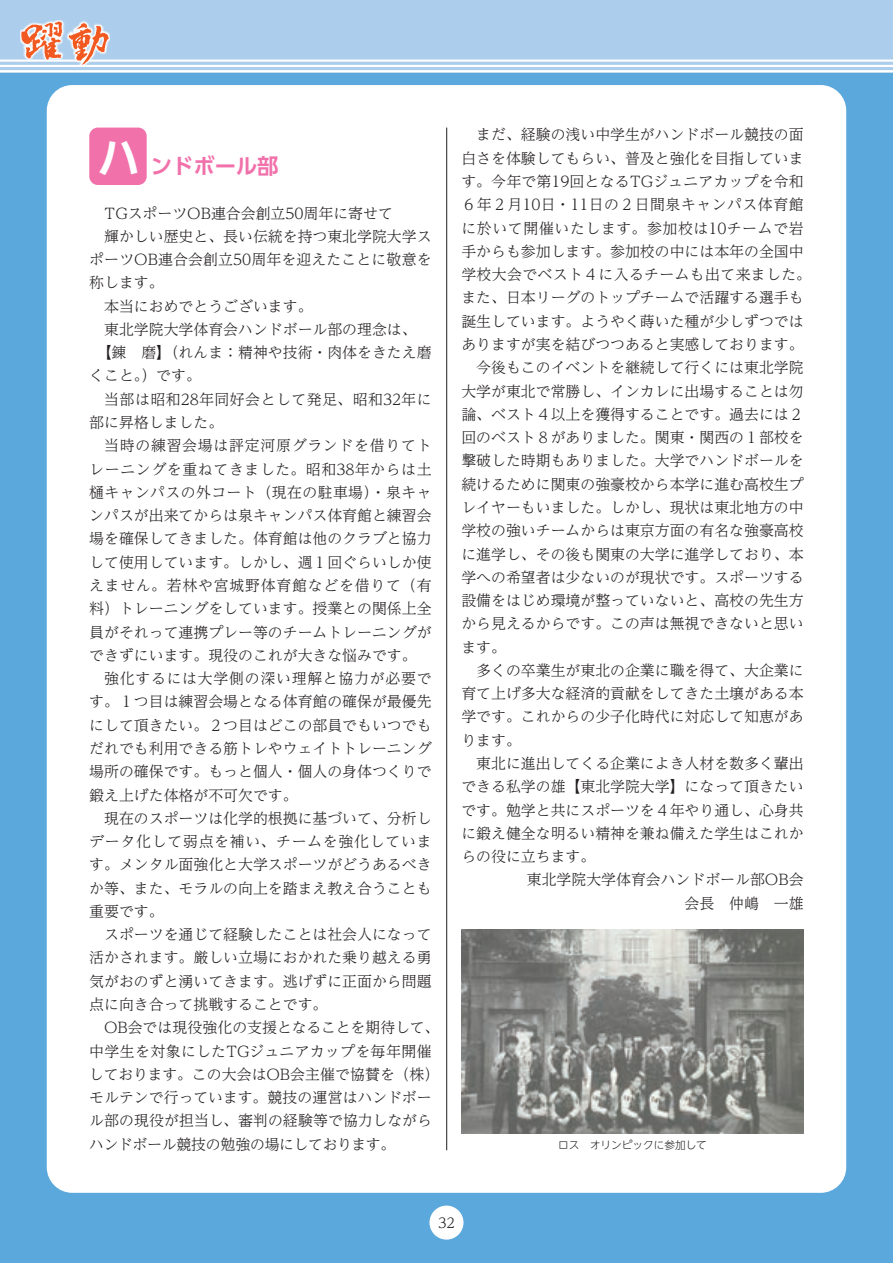
<style>
.page{position:relative;width:893px;height:1263px;background:#5ba8dc}
.page>*{position:absolute;margin:0;border:0;box-sizing:border-box;transform-origin:0 0}
.t1{font:700 21.3px "UD Shin Go Pro De";color:#f171ab}
.t2{font:300 14.85px "UD Reimin Pro";color:#231f20}
.t3{font:300 14.85px "UD Reimin Pro";letter-spacing:.025em;color:#231f20}
.t4{font:300 14.85px "UD Reimin Pro";letter-spacing:.05em;color:#231f20}
.t5{font:300 14.85px "UD Reimin Pro";letter-spacing:.035em;color:#231f20}
.t6{font:300 14.85px "UD Reimin Pro";letter-spacing:.045em;color:#231f20}
.t7{font:300 14.85px "UD Reimin Pro";letter-spacing:.055em;color:#231f20}
.t8{font:300 14.85px "UD Reimin Pro";letter-spacing:-.02em;color:#231f20}
.t9{font:300 13.8px "UD Reimin Pro";color:#231f20}
.t10{font:300 10.65px "UD Shin Go NT Pro";color:#231f20}
.s1{font-size:42.45px;color:#fff}
</style>
<div class="page">
<div style="left:0;top:0;width:893px;height:72px;background:#accdeb"></div>
<hr style="left:0;top:60px;width:893px;height:2px;background:#fff">
<hr style="left:0;top:65px;width:893px;height:2px;background:#fff">
<hr style="left:0;top:70px;width:893px;height:2px;background:#fff">
<svg style="left:20px;top:20px;width:90px;height:45px"></svg>
<img style="left:21px;top:21px;width:87px;height:44px">
<div style="left:47px;top:85px;width:799px;height:1108px;background:#fff;border-radius:26px"></div>
<div style="left:429px;top:1205px;width:34px;height:34px;background:#fff;border-radius:50%"></div>
<hr style="left:446px;top:128px;width:1px;height:1022px;background:#231f20">
<div style="left:89px;top:128px;width:58px;height:57px;background:#f171ab;border-radius:9px"></div>
<img style="left:461px;top:929px;width:343px;height:204px">
<h1 class="t1" style="left:98px;top:148px;width:182px"><span class="s1">ハ</span>ンドボール部</h1>
<p class="t2" style="left:104px;top:201px;width:290px">TGスポーツOB連合会創立50周年に寄せて</p>
<p class="t2" style="left:104px;top:224px;width:329px">輝かしい歴史と、長い伝統を持つ東北学院大学ス</p>
<p class="t2" style="left:89px;top:247px;width:344px">ポーツOB連合会創立50周年を迎えたことに敬意を</p>
<p class="t2" style="left:89px;top:271px;width:76px">称します。</p>
<p class="t2" style="left:104px;top:294px;width:210px">本当におめでとうございます。</p>
<p class="t2" style="left:104px;top:317px;width:314px">東北学院大学体育会ハンドボール部の理念は、</p>
<p class="t2" style="left:97px;top:340px;width:336px">【錬　磨】（れんま：精神や技術・肉体をきたえ磨</p>
<p class="t2" style="left:89px;top:364px;width:113px">くこと。）です。</p>
<p class="t5" style="left:104px;top:387px;width:329px">当部は昭和28年同好会として発足、昭和32年に</p>
<p class="t2" style="left:89px;top:410px;width:135px">部に昇格しました。</p>
<p class="t4" style="left:104px;top:434px;width:329px">当時の練習会場は評定河原グランドを借りてト</p>
<p class="t6" style="left:89px;top:457px;width:344px">レーニングを重ねてきました。昭和38年からは土</p>
<p class="t3" style="left:89px;top:480px;width:344px">樋キャンパスの外コート（現在の駐車場）・泉キャ</p>
<p class="t2" style="left:89px;top:503px;width:344px">ンパスが出来てからは泉キャンパス体育館と練習会</p>
<p class="t2" style="left:89px;top:527px;width:344px">場を確保してきました。体育館は他のクラブと協力</p>
<p class="t2" style="left:89px;top:550px;width:344px">して使用しています。しかし、週１回ぐらいしか使</p>
<p class="t7" style="left:89px;top:573px;width:344px">えません。若林や宮城野体育館などを借りて（有</p>
<p class="t2" style="left:89px;top:597px;width:344px">料）トレーニングをしています。授業との関係上全</p>
<p class="t2" style="left:89px;top:620px;width:344px">員がそれって連携プレー等のチームトレーニングが</p>
<p class="t2" style="left:89px;top:643px;width:329px">できずにいます。現役のこれが大きな悩みです。</p>
<p class="t4" style="left:104px;top:666px;width:329px">強化するには大学側の深い理解と協力が必要で</p>
<p class="t2" style="left:89px;top:690px;width:344px">す。１つ目は練習会場となる体育館の確保が最優先</p>
<p class="t2" style="left:89px;top:713px;width:344px">にして頂きたい。２つ目はどこの部員でもいつでも</p>
<p class="t2" style="left:89px;top:736px;width:344px">だれでも利用できる筋トレやウェイトトレーニング</p>
<p class="t2" style="left:89px;top:759px;width:344px">場所の確保です。もっと個人・個人の身体つくりで</p>
<p class="t2" style="left:89px;top:783px;width:210px">鍛え上げた体格が不可欠です。</p>
<p class="t2" style="left:104px;top:806px;width:329px">現在のスポーツは化学的根拠に基づいて、分析し</p>
<p class="t4" style="left:89px;top:829px;width:344px">データ化して弱点を補い、チームを強化していま</p>
<p class="t2" style="left:89px;top:853px;width:344px">す。メンタル面強化と大学スポーツがどうあるべき</p>
<p class="t2" style="left:89px;top:876px;width:344px">か等、また、モラルの向上を踏まえ教え合うことも</p>
<p class="t2" style="left:89px;top:899px;width:76px">重要です。</p>
<p class="t2" style="left:104px;top:922px;width:329px">スポーツを通じて経験したことは社会人になって</p>
<p class="t2" style="left:89px;top:946px;width:344px">活かされます。厳しい立場におかれた乗り越える勇</p>
<p class="t2" style="left:89px;top:969px;width:344px">気がおのずと湧いてきます。逃げずに正面から問題</p>
<p class="t2" style="left:89px;top:992px;width:240px">点に向き合って挑戦することです。</p>
<p class="t2" style="left:104px;top:1015px;width:337px">OB会では現役強化の支援となることを期待して、</p>
<p class="t3" style="left:89px;top:1039px;width:344px">中学生を対象にしたTGジュニアカップを毎年開催</p>
<p class="t2" style="left:89px;top:1062px;width:352px">しております。この大会はOB会主催で協賛を（株）</p>
<p class="t2" style="left:89px;top:1085px;width:344px">モルテンで行っています。競技の運営はハンドボー</p>
<p class="t2" style="left:89px;top:1109px;width:344px">ル部の現役が担当し、審判の経験等で協力しながら</p>
<p class="t8" style="left:89px;top:1132px;width:308px">ハンドボール競技の勉強の場にしております。</p>
<p class="t2" style="left:476px;top:123px;width:329px">まだ、経験の浅い中学生がハンドボール競技の面</p>
<p class="t2" style="left:461px;top:146px;width:344px">白さを体験してもらい、普及と強化を目指していま</p>
<p class="t2" style="left:461px;top:169px;width:344px">す。今年で第19回となるTGジュニアカップを令和</p>
<p class="t5" style="left:461px;top:193px;width:344px">６年２月10日・11日の２日間泉キャンパス体育館</p>
<p class="t6" style="left:461px;top:216px;width:344px">に於いて開催いたします。参加校は10チームで岩</p>
<p class="t2" style="left:461px;top:239px;width:344px">手からも参加します。参加校の中には本年の全国中</p>
<p class="t3" style="left:461px;top:262px;width:351px">学校大会でベスト４に入るチームも出て来ました。</p>
<p class="t2" style="left:461px;top:286px;width:344px">また、日本リーグのトップチームで活躍する選手も</p>
<p class="t2" style="left:461px;top:309px;width:344px">誕生しています。ようやく蒔いた種が少しずつでは</p>
<p class="t2" style="left:461px;top:332px;width:344px">ありますが実を結びつつあると実感しております。</p>
<p class="t2" style="left:476px;top:356px;width:329px">今後もこのイベントを継続して行くには東北学院</p>
<p class="t2" style="left:461px;top:379px;width:344px">大学が東北で常勝し、インカレに出場することは勿</p>
<p class="t2" style="left:461px;top:402px;width:344px">論、ベスト４以上を獲得することです。過去には２</p>
<p class="t2" style="left:461px;top:425px;width:344px">回のベスト８がありました。関東・関西の１部校を</p>
<p class="t2" style="left:461px;top:449px;width:344px">撃破した時期もありました。大学でハンドボールを</p>
<p class="t2" style="left:461px;top:472px;width:344px">続けるために関東の強豪校から本学に進む高校生プ</p>
<p class="t2" style="left:461px;top:495px;width:344px">レイヤーもいました。しかし、現状は東北地方の中</p>
<p class="t2" style="left:461px;top:518px;width:344px">学校の強いチームからは東京方面の有名な強豪高校</p>
<p class="t2" style="left:461px;top:542px;width:344px">に進学し、その後も関東の大学に進学しており、本</p>
<p class="t2" style="left:461px;top:565px;width:344px">学への希望者は少ないのが現状です。スポーツする</p>
<p class="t2" style="left:461px;top:588px;width:344px">設備をはじめ環境が整っていないと、高校の先生方</p>
<p class="t2" style="left:461px;top:612px;width:344px">から見えるからです。この声は無視できないと思い</p>
<p class="t2" style="left:461px;top:635px;width:46px">ます。</p>
<p class="t2" style="left:476px;top:658px;width:329px">多くの卒業生が東北の企業に職を得て、大企業に</p>
<p class="t2" style="left:461px;top:681px;width:344px">育て上げ多大な経済的貢献をしてきた土壌がある本</p>
<p class="t2" style="left:461px;top:705px;width:344px">学です。これからの少子化時代に対応して知恵があ</p>
<p class="t2" style="left:461px;top:728px;width:61px">ります。</p>
<p class="t2" style="left:476px;top:751px;width:329px">東北に進出してくる企業によき人材を数多く輩出</p>
<p class="t2" style="left:461px;top:775px;width:344px">できる私学の雄【東北学院大学】になって頂きたい</p>
<p class="t2" style="left:461px;top:798px;width:344px">です。勉学と共にスポーツを４年やり通し、心身共</p>
<p class="t2" style="left:461px;top:821px;width:344px">に鍛え健全な明るい精神を兼ね備えた学生はこれか</p>
<p class="t2" style="left:461px;top:844px;width:135px">らの役に立ちます。</p>
<p class="t2" style="left:527px;top:868px;width:278px">東北学院大学体育会ハンドボール部OB会</p>
<p class="t2" style="left:685px;top:891px;width:121px">会長　仲嶋　一雄</p>
<p class="t10" style="left:558px;top:1136px;width:150px">ロス　オリンピックに参加して</p>
<p class="t9" style="left:438px;top:1212px;width:18px">32</p>
</div>
